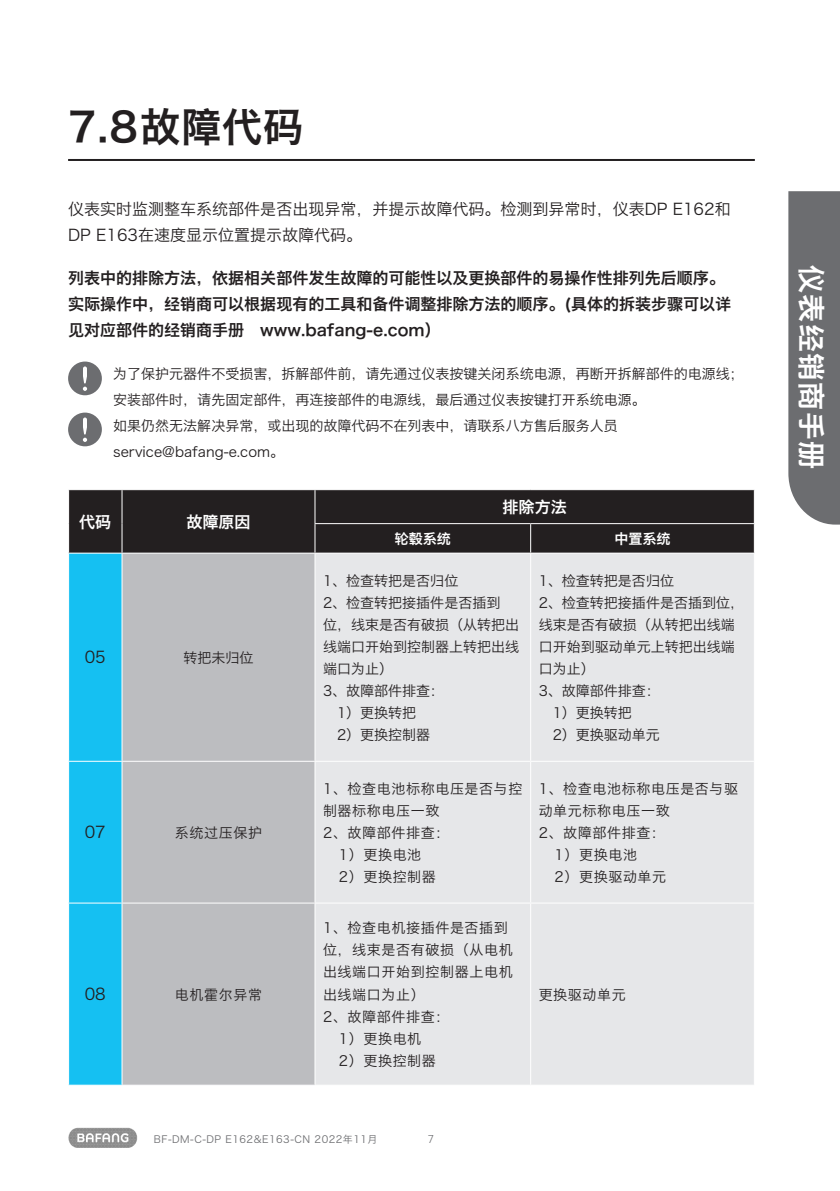
<style>
.page{position:relative;width:840px;height:1191px;background:#fff}
.page>*{position:absolute;margin:0;border:0;box-sizing:border-box;transform-origin:0 0}
.t1{font:40px "Hiragino Sans GB W6";letter-spacing:.025em;color:#231f20}
.t2{font:28px "Hiragino Sans GB W6";letter-spacing:.05em;color:#fff}
.Hinweis{font:16px/26px "Hiragino Sans GB W6";color:#231f20}
.Hinweis-2{font:16px/26px "Hiragino Sans GB W3";color:#231f20}
.BAF_Text_de{font:16px "Hiragino Sans GB W6";color:#fff}
.BAF_Text_de-2{font:16px "Hiragino Sans GB W3";color:#231f20}
.BAF_Text_de-3{font:14px/22px "Hiragino Sans GB W3";letter-spacing:.045em;color:#231f20}
.Hinweis-3{font:14px/26px "Hiragino Sans GB W3";color:#231f20}
.BAF_Text_de-4{font:14px/22px "Hiragino Sans GB W3";color:#231f20}
.BAF_Text_de-5{font:14px "Hiragino Sans GB W6";color:#fff}
.t3{font:300 12px "Frutiger Next Pro";color:#6c6d70}
.t4{font:10px "Hiragino Sans GB W3";letter-spacing:.05em;color:#6c6d70}
</style>
<div class="page">
<img style="left:68px;top:1127px;width:69px;height:21px">
<div style="left:788px;top:191px;width:51px;height:333px;background:#6c6d70"></div>
<hr style="left:68px;top:159px;width:686px;height:2px;background:#231f20">
<div style="left:69px;top:490px;width:684px;height:62px;background:#231f20"></div>
<div style="left:122px;top:553px;width:192px;height:531px;background:#bcbdc0"></div>
<div style="left:315px;top:554px;width:438px;height:530px;background:#e6e7e9"></div>
<svg style="left:753px;top:524px;width:1px;height:28px"></svg>
<hr style="left:121px;top:490px;width:1px;height:33px;background:#fff">
<svg style="left:68px;top:523px;width:54px;height:562px;background:#1bb9e7"></svg>
<hr style="left:314px;top:490px;width:1px;height:33px;background:#fff">
<hr style="left:314px;top:523px;width:216px;height:1px;background:#fff">
<svg style="left:314px;top:524px;width:1px;height:28px"></svg>
<hr style="left:530px;top:523px;width:224px;height:1px;background:#fff">
<svg style="left:530px;top:524px;width:1px;height:28px"></svg>
<hr style="left:68px;top:552px;width:54px;height:1px;background:#fff">
<hr style="left:121px;top:553px;width:1px;height:208px;background:#fff">
<hr style="left:530px;top:553px;width:1px;height:208px;background:#fff">
<hr style="left:68px;top:761px;width:54px;height:1px;background:#fff">
<hr style="left:122px;top:761px;width:193px;height:1px;background:#fff">
<hr style="left:121px;top:762px;width:1px;height:140px;background:#fff">
<hr style="left:315px;top:761px;width:215px;height:1px;background:#fff">
<hr style="left:530px;top:761px;width:224px;height:1px;background:#fff">
<hr style="left:530px;top:762px;width:1px;height:140px;background:#fff">
<hr style="left:68px;top:902px;width:54px;height:1px;background:#fff">
<hr style="left:122px;top:902px;width:193px;height:1px;background:#fff">
<hr style="left:121px;top:903px;width:1px;height:181px;background:#fff">
<hr style="left:315px;top:902px;width:215px;height:1px;background:#fff">
<hr style="left:530px;top:902px;width:224px;height:1px;background:#fff">
<hr style="left:530px;top:903px;width:1px;height:181px;background:#fff">
<div style="left:68px;top:361px;width:34px;height:34px;background:#6c6d70;border-radius:50%"></div>
<svg style="left:83px;top:366px;width:4px;height:25px"></svg>
<div style="left:68px;top:412px;width:34px;height:34px;background:#6c6d70;border-radius:50%"></div>
<svg style="left:83px;top:417px;width:4px;height:25px"></svg>
<p class="t1" style="left:68px;top:101px;width:237px">7.8故障代码</p>
<p class="Hinweis-2" style="left:68px;top:196px;width:663px">仪表实时监测整车系统部件是否出现异常，并提示故障代码。检测到异常时，仪表DP E162和<br>DP E163在速度显示位置提示故障代码。</p>
<p class="Hinweis" style="left:68px;top:264px;width:664px">列表中的排除方法，依据相关部件发生故障的可能性以及更换部件的易操作性排列先后顺序。实际操作中，经销商可以根据现有的工具和备件调整排除方法的顺序。(具体的拆装步骤可以详见对应部件的经销商手册 www.bafang-e.com）</p>
<p class="Hinweis-3" style="left:113px;top:360px;width:632px">为了保护元器件不受损害，拆解部件前，请先通过仪表按键关闭系统电源，再断开拆解部件的电源线；安装部件时，请先固定部件，再连接部件的电源线，最后通过仪表按键打开系统电源。</p>
<p class="Hinweis-3" style="left:113px;top:412px;width:506px">如果仍然无法解决异常，或出现的故障代码不在列表中，请联系八方售后服务人员</p>
<p class="Hinweis-3" style="left:113px;top:438px;width:172px">service@bafang-e.com。</p>
<p class="BAF_Text_de" style="left:79px;top:511px;width:33px">代码</p>
<p class="BAF_Text_de" style="left:186px;top:511px;width:65px">故障原因</p>
<p class="BAF_Text_de-2" style="left:85px;top:647px;width:23px">05</p>
<p class="BAF_Text_de-3" style="left:183px;top:646px;width:71px">转把未归位</p>
<p class="BAF_Text_de-2" style="left:85px;top:822px;width:23px">07</p>
<p class="BAF_Text_de-3" style="left:175px;top:821px;width:89px">系统过压保护</p>
<p class="BAF_Text_de-2" style="left:85px;top:984px;width:23px">08</p>
<p class="BAF_Text_de-3" style="left:175px;top:983px;width:89px">电机霍尔异常</p>
<p class="BAF_Text_de" style="left:502px;top:496px;width:65px">排除方法</p>
<p class="BAF_Text_de-5" style="left:394px;top:529px;width:57px">轮毂系统</p>
<p class="BAF_Text_de-5" style="left:614px;top:529px;width:57px">中置系统</p>
<p class="BAF_Text_de-4" style="left:323px;top:569px;width:137px">1、检查转把是否归位</p>
<p class="BAF_Text_de-4" style="left:323px;top:591px;width:198px">2、检查转把接插件是否插到<br>位，线束是否有破损（从转把出线端口开始到控制器上转把出线端口为止）</p>
<p class="BAF_Text_de-3" style="left:323px;top:679px;width:123px">3、故障部件排查：</p>
<p class="BAF_Text_de-3" style="left:337px;top:701px;width:81px">1）更换转把</p>
<p class="BAF_Text_de-3" style="left:337px;top:723px;width:95px">2）更换控制器</p>
<p class="BAF_Text_de-3" style="left:323px;top:777px;width:201px">1、检查电池标称电压是否与控制器标称电压一致</p>
<p class="BAF_Text_de-3" style="left:323px;top:821px;width:128px">2、故障部件排查：</p>
<p class="BAF_Text_de-3" style="left:339px;top:843px;width:84px">1）更换电池</p>
<p class="BAF_Text_de-3" style="left:339px;top:865px;width:98px">2）更换控制器</p>
<p class="BAF_Text_de-3" style="left:323px;top:917px;width:191px">1、检查电机接插件是否插到位，线束是否有破损（从电机出线端口开始到控制器上电机出线端口为止）</p>
<p class="BAF_Text_de-3" style="left:323px;top:1005px;width:128px">2、故障部件排查：</p>
<p class="BAF_Text_de-3" style="left:339px;top:1027px;width:84px">1）更换电机</p>
<p class="BAF_Text_de-3" style="left:339px;top:1049px;width:98px">2）更换控制器</p>
<p class="BAF_Text_de-4" style="left:538px;top:569px;width:137px">1、检查转把是否归位</p>
<p class="BAF_Text_de-4" style="left:538px;top:591px;width:207px">2、检查转把接插件是否插到位，线束是否有破损（从转把出线端口开始到驱动单元上转把出线端口为止）</p>
<p class="BAF_Text_de-3" style="left:538px;top:679px;width:123px">3、故障部件排查：</p>
<p class="BAF_Text_de-3" style="left:552px;top:701px;width:81px">1）更换转把</p>
<p class="BAF_Text_de-3" style="left:552px;top:723px;width:109px">2）更换驱动单元</p>
<p class="BAF_Text_de-3" style="left:538px;top:777px;width:201px">1、检查电池标称电压是否与驱动单元标称电压一致</p>
<p class="BAF_Text_de-3" style="left:538px;top:821px;width:128px">2、故障部件排查：</p>
<p class="BAF_Text_de-3" style="left:554px;top:843px;width:84px">1）更换电池</p>
<p class="BAF_Text_de-3" style="left:554px;top:865px;width:113px">2）更换驱动单元</p>
<p class="BAF_Text_de-3" style="left:538px;top:983px;width:89px">更换驱动单元</p>
<p class="t4" style="left:154px;top:1133px;width:225px">BF-DM-C-DP E162&amp;E163-CN 2022年11月</p>
<p class="t3" style="left:427px;top:1132px;width:8px">7</p>
<h2 class="t2" style="left:829px;top:265px;width:206px;rotate:90deg">仪表经销商手册</h2>
</div>
